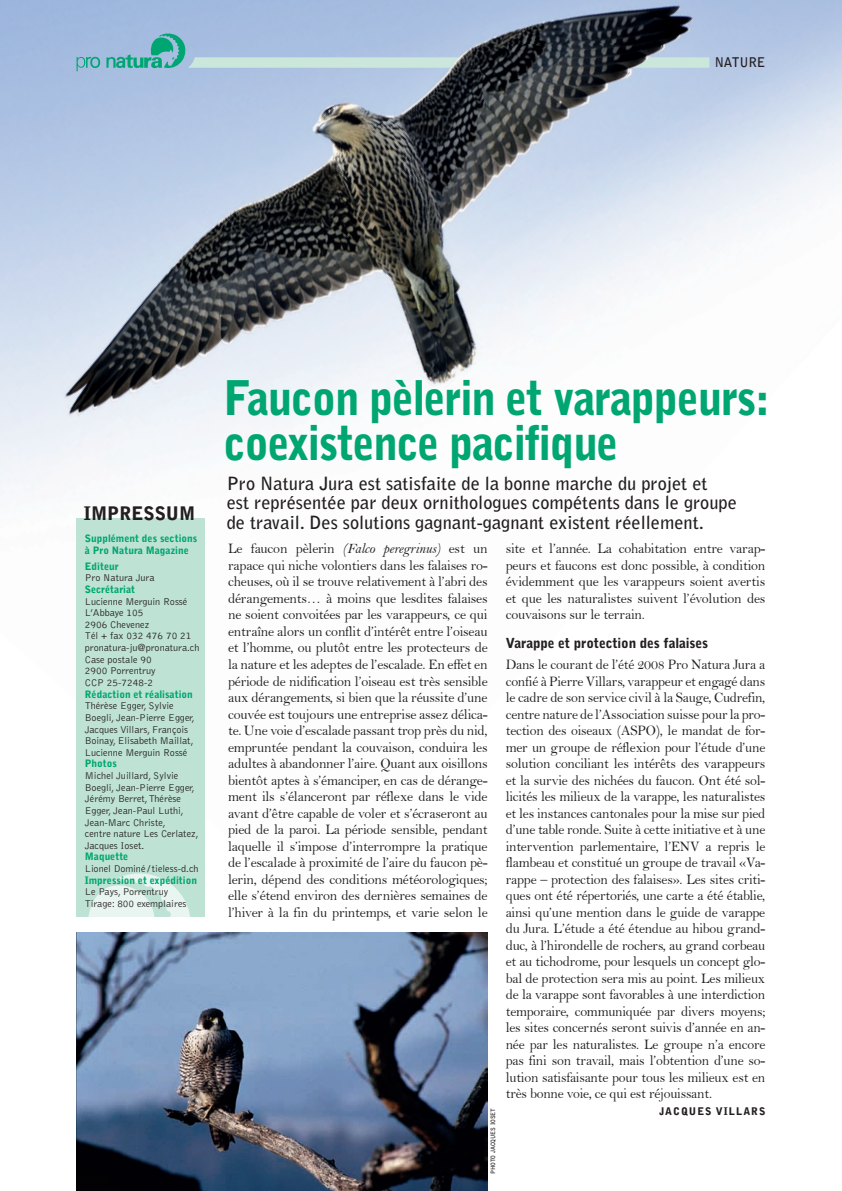
<style>
.page{position:relative;width:842px;height:1191px;background:#fff}
.page>*{position:absolute;margin:0;border:0;box-sizing:border-box;transform-origin:0 0}
.t1{font:900 47.55px/44.7px "Bell Gothic";letter-spacing:-.03em;color:#00a671;scale:.93 1}
.t2{font:900 18.6px "Bell Gothic";color:#231f20}
.t3{font:700 18.15px/19.5px "Bell Gothic";color:#231f20}
.t4{font:14.55px/16.5px "Bell";letter-spacing:-.015em;color:#231f20;text-align:justify}
.t5{font:14.55px/16.5px "Bell";letter-spacing:-.015em;color:#231f20;text-align:justify;scale:.96 1}
.t6{font:900 13.8px "Bell Gothic";letter-spacing:-.01em;color:#231f20}
.t7{font:700 13.35px "Bell Gothic";color:#231f20;scale:.96 1}
.t8{font:900 10.5px "Bell Gothic";letter-spacing:.1em;color:#231f20}
.t9{font:300 10.2px/11.7px "Bell Gothic";color:#231f20}
.t10{font:900 10.2px/11.7px "Bell Gothic";color:#00a671}
.t11{font:700 6px "Bell Gothic";color:#231f20}
.s1{font-family:"Bell MT Italic"}
</style>
<div class="page">
<img style="left:0;top:0;width:842px;height:910px">
<svg style="left:77px;top:33px;width:632px;height:38px;background:#97b4c6"></svg>
<img style="left:77px;top:932px;width:410px;height:259px">
<img style="left:449px;top:43px;width:216px;height:48px">
<div style="left:77px;top:519px;width:128px;height:398px;background:#bee2d4"></div>
<svg style="left:88px;top:873px;width:102px;height:44px"></svg>
<p class="t7" style="left:715px;top:54px;width:54px">nature</p>
<p class="t2" style="left:84px;top:502px;width:113px">IMPRESSU M</p>
<p class="t10" style="left:85px;top:533px;width:114px">Supplément des sections à Pro Natura Magazine</p>
<p class="t10" style="left:85px;top:560px;width:35px">Editeur</p>
<p class="t9" style="left:85px;top:572px;width:71px">Pro Natura Jura</p>
<p class="t10" style="left:85px;top:583px;width:52px">Secrétariat</p>
<p class="t9" style="left:85px;top:595px;width:116px">Lucienne Merguin Rossé<br>L’Abbaye 105<br>2906 Chevenez<br>Tél + fax 032 476 70 21 pronatura-ju@pronatura.ch<br>Case postale 90<br>2900 Porrentruy<br>CCP 25-7248-2</p>
<p class="t10" style="left:85px;top:688px;width:109px">Rédaction et réalisation</p>
<p class="t9" style="left:85px;top:700px;width:111px">Thérèse Egger, Sylvie<br>Boegli, Jean-Pierre Egger,<br>Jacques Villars, François<br>Boinay, Elisabeth Maillat,<br>Lucienne Merguin Rossé</p>
<p class="t10" style="left:85px;top:758px;width:34px">Photos</p>
<p class="t9" style="left:85px;top:770px;width:115px">Michel Juillard, Sylvie<br>Boegli, Jean-Pierre Egger,<br>Jérémy Berret, Thérèse<br>Egger, Jean-Paul Luthi,<br>Jean-Marc Christe,<br>centre nature Les Cerlatez,<br>Jacques Ioset.</p>
<p class="t10" style="left:85px;top:851px;width:45px">Maquette</p>
<p class="t9" style="left:85px;top:863px;width:115px">Lionel Dominé / tieless-d.ch</p>
<p class="t10" style="left:85px;top:874px;width:114px">Impression et expédition</p>
<p class="t9" style="left:85px;top:886px;width:103px">Le Pays, Porrentruy<br>Tirage: 800 exemplaires</p>
<h1 class="t1" style="left:224px;top:376px;width:589px">Faucon pèlerin et varappeurs: coexistence pacifique</h1>
<p class="t3" style="left:227px;top:473px;width:512px">Pro Natura Jura est satisfaite de la bonne marche du projet et<br>est représentée par deux ornithologues compétents dans le groupe de travail. Des solutions gagnant-gagnant existent réellement.</p>
<p class="t4" style="left:228px;top:540px;width:261px">Le faucon pèlerin <span class="s1">(Falco peregrinus)</span> est un rapace qui niche volontiers dans les falaises ro&shy;cheuses, où il se trouve relativement à l’abri des dérangements… à moins que lesdites falaises ne soient convoitées par les varappeurs, ce qui entraîne alors un conflit d’intérêt entre l’oiseau et l’homme, ou plutôt entre les protecteurs de la nature et les adeptes de l’escalade. En effet en période de nidification l’oiseau est très sensible aux dérangements, si bien que la réussite d’une couvée est toujours une entreprise assez délica&shy;te. Une voie d’escalade passant trop près du nid, empruntée pendant la couvaison, conduira les adultes à abandonner l’aire. Quant aux oisillons bientôt aptes à s’émanciper, en cas de dérange&shy;ment ils s’élanceront par réflexe dans le vide avant d’être capable de voler et s’écraseront au pied de la paroi. La période sensible, pendant laquelle il s’impose d’interrompre la pratique de l’escalade à proximité de l’aire du faucon pè&shy;lerin, dépend des conditions météorologiques; elle s’étend environ des dernières semaines de l’hiver à la fin du printemps, et varie selon le</p>
<p class="t4" style="left:506px;top:540px;width:261px">site et l’année. La cohabitation entre varap&shy;peurs et faucons est donc possible, à condition évidemment que les varappeurs soient avertis et que les naturalistes suivent l’évolution des couvaisons sur le terrain.</p>
<p class="t6" style="left:506px;top:635px;width:204px">Varappe et protection des falaises</p>
<p class="t5" style="left:506px;top:656px;width:272px">Dans le courant de l’été 2008 Pro Natura Jura a confié à Pierre Villars, varappeur et engagé dans le cadre de son service civil à la Sauge, Cudrefin, centre nature de l’Association suisse pour la pro&shy;tection des oiseaux (ASPO), le mandat de for&shy;mer un groupe de réflexion pour l’étude d’une solution conciliant les intérêts des varappeurs et la survie des nichées du faucon. Ont été sol&shy;licités les milieux de la varappe, les naturalistes et les instances cantonales pour la mise sur pied d’une table ronde. Suite à cette initiative et à une intervention parlementaire, l’ENV a repris le flambeau et constitué un groupe de travail «Va&shy;rappe – protection des falaises». Les sites criti&shy;ques ont été répertoriés, une carte a été établie, ainsi qu’une mention dans le guide de varappe du Jura. L’étude a été étendue au hibou grand&shy;duc, à l’hirondelle de rochers, au grand corbeau et au tichodrome, pour lesquels un concept glo&shy;bal de protection sera mis au point. Les milieux de la varappe sont favorables à une interdiction temporaire, communiquée par divers moyens; les sites concernés seront suivis d’année en an&shy;née par les naturalistes. Le groupe n’a encore pas fini son travail, mais l’obtention d’une so&shy;lution satisfaisante pour tous les milieux est en très bonne voie, ce qui est réjouissant.</p>
<p class="t8" style="left:659px;top:1104px;width:73px">Jac ques Villars</p>
<p class="t11" style="left:489px;top:1174px;width:68px;rotate:-90deg">p hoto Jacques Ioset</p>
</div>
